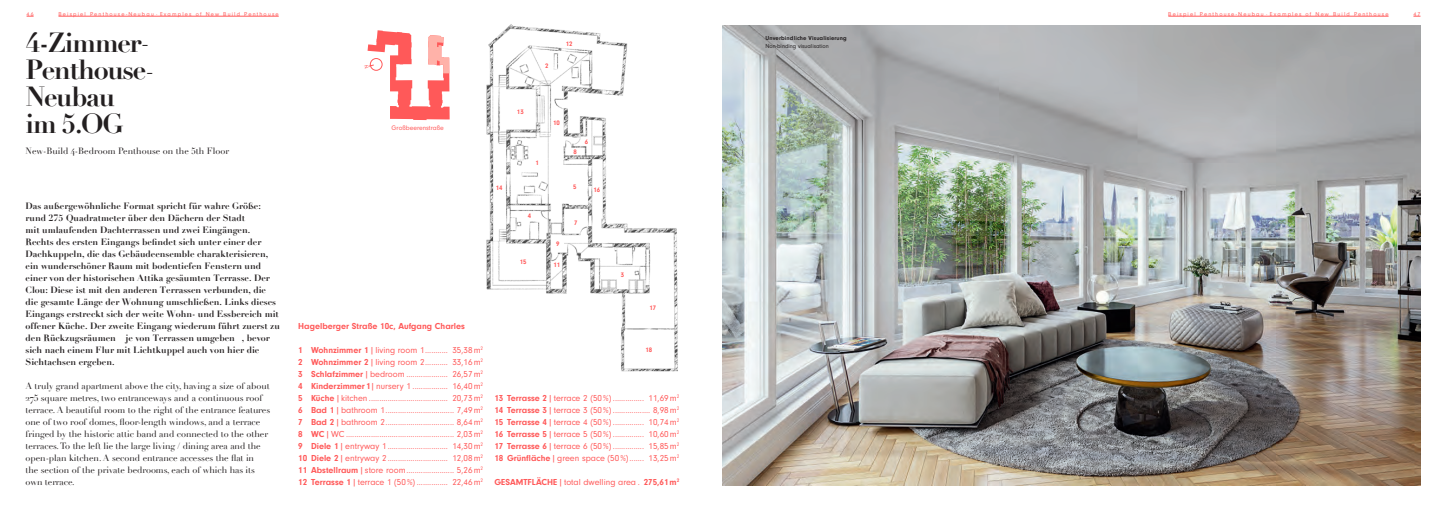
<style>
.page{position:relative;width:1446px;height:511px;background:#fff}
.page>*{position:absolute;margin:0;border:0;box-sizing:border-box;transform-origin:0 0}
.t1{font:700 27px/27px "Didot";letter-spacing:-.05em;color:#231f20}
.t2{font:9px/12px "Neuzeit Gro";color:#ff5959;text-align:justify}
.t3{font:700 9px/12px "Didot";color:#231f20}
.t4{font:9px/12px "Didot";letter-spacing:-.005em;color:#231f20}
.t5{font:700 9px "Neuzeit Gro";color:#ff5959}
.t6{font:6.82px "Neuzeit Gro";color:#ff5959}
.t7{font:700 6.75px "Neuzeit Gro";color:#ff5959}
.t8{font:700 6px "Neuzeit Gro";letter-spacing:.02em;color:#231f20}
.t9{font:6px "Neuzeit Gro";color:#231f20}
.t10{font:5.85px "Neuzeit Gro";letter-spacing:.2em;color:#ff5959}
.s1{font-weight:400;font-size:16.2px}
.s2{font-weight:700}
.s3{font-weight:400}
</style>
<div class="page">
<img style="left:486px;top:24px;width:192px;height:348px">
<img style="left:723px;top:26px;width:697px;height:458px">
<div style="left:552px;top:239px;width:12px;height:8px;background:#fff"></div>
<hr style="left:1168px;top:16px;width:220px;height:1px;background:#ff5959">
<hr style="left:58px;top:16px;width:221px;height:1px;background:#ff5959">
<svg style="left:367px;top:30px;width:83px;height:90px"></svg>
<p class="t10" style="left:27px;top:11px;width:9px">46</p>
<p class="t10" style="left:58px;top:11px;width:222px">Beispiel Penthouse-Neubau · Examples of New Build Penthouse</p>
<p class="t10" style="left:1168px;top:11px;width:222px">Beispiel Penthouse-Neubau · Examples of New Build Penthouse</p>
<p class="t10" style="left:1413px;top:11px;width:9px">47</p>
<h1 class="t1" style="left:26px;top:29px;width:131px">4-Zimmer<span class="s1">-<br></span>Penthouse<span class="s1">-<br></span>Neubau<br>im 5.OG</h1>
<p class="t4" style="left:26px;top:145px;width:205px">New-Build 4-Bedroom Penthouse on the 5th Floor</p>
<p class="t3" style="left:26px;top:200px;width:256px">Das außergewöhnliche Format spricht für wahre Größe: rund 275 Quadratmeter über den Dächern der Stadt<br>mit umlaufenden Dachterrassen und zwei Eingängen.<br>Rechts des ersten Eingangs befindet sich unter einer der Dachkuppeln, die das Gebäudeensemble charakterisieren, ein wunderschöner Raum mit bodentiefen Fenstern und einer von der historischen Attika gesäumten Terrasse. Der Clou: Diese ist mit den anderen Terrassen verbunden, die die gesamte Länge der Wohnung umschließen. Links dieses Eingangs erstreckt sich der weite Wohn- und Essbereich mit offener Küche. Der zweite Eingang wiederum führt zuerst zu den Rückzugsräumen – je von Terrassen umgeben –, bevor sich nach einem Flur mit Lichtkuppel auch von hier die Sichtachsen ergeben.</p>
<p class="t4" style="left:26px;top:380px;width:246px">A truly grand apartment above the city, having a size of about 275 square metres, two entranceways and a continuous roof terrace. A beautiful room to the right of the entrance features one of two roof domes, floor-length windows, and a terrace fringed by the historic attic band and connected to the other terraces. To the left lie the large living / dining area and the open-plan kitchen. A second entrance accesses the flat in<br>the section of the private bedrooms, each of which has its own terrace.</p>
<p class="t7" style="left:545px;top:62px;width:5px">2</p>
<p class="t7" style="left:566px;top:40px;width:8px">12</p>
<p class="t6" style="left:392px;top:124px;width:54px">Großbeerenstraße</p>
<p class="t5" style="left:298px;top:321px;width:168px">Hagelberger Straße 10c, Aufgang Charles</p>
<p class="t2" style="left:298px;top:344px;width:186px"><span class="s2">1 Wohnzimmer 1</span> | living room 1........... 35,38m<sup>2<br></sup><span class="s2">2 Wohnzimmer 2</span>| living room 2........... 33,16m<sup>2<br></sup><span class="s2">3 Schlafzimmer</span>|bedroom .................... 26,57m<sup>2<br></sup><span class="s2">4 Kinderzimmer1</span>|nursery 1 ................. 16,40m<sup>2<br></sup><span class="s2">5 Küche</span>|kitchen ...................................... 20,73m<sup>2<br></sup><span class="s2">6 Bad 1</span>|bathroom 1................................. 7,49m<sup>2<br></sup><span class="s2">7 Bad 2</span>|bathroom 2................................. 8,64m<sup>2<br></sup><span class="s2">8 WC</span>|WC .................................................... 2,03m<sup>2<br></sup><span class="s2">9 Diele 1</span>|entryway 1 ............................. 14,30m<sup>2<br></sup><span class="s2">10 Diele 2</span>|entryway 2 ............................. 12,08m<sup>2<br></sup><span class="s2">11 Abstellraum</span>| store room....................... 5,26m<sup>2<br></sup><span class="s2">12 Terrasse 1</span>| terrace 1 (50%) ............... 22,46m<sup>2</sup></p>
<p class="t7" style="left:517px;top:108px;width:8px">13</p>
<p class="t7" style="left:496px;top:184px;width:8px">14</p>
<p class="t7" style="left:535px;top:159px;width:5px">1</p>
<p class="t7" style="left:528px;top:212px;width:5px">4</p>
<p class="t7" style="left:520px;top:258px;width:8px">15</p>
<p class="t7" style="left:553px;top:118px;width:8px">10</p>
<p class="t7" style="left:556px;top:239px;width:5px">9</p>
<p class="t7" style="left:553px;top:261px;width:8px">11</p>
<p class="t7" style="left:585px;top:138px;width:5px">6</p>
<p class="t7" style="left:573px;top:148px;width:5px">8</p>
<p class="t7" style="left:573px;top:183px;width:5px">5</p>
<p class="t7" style="left:574px;top:219px;width:5px">7</p>
<p class="t7" style="left:593px;top:186px;width:8px">16</p>
<p class="t7" style="left:621px;top:270px;width:5px">3</p>
<p class="t7" style="left:649px;top:304px;width:8px">17</p>
<p class="t7" style="left:645px;top:345px;width:8px">18</p>
<p class="t2" style="left:494px;top:392px;width:186px"><span class="s2">13 Terrasse 2</span>|terrace 2 (50%) ............... 11,69m<sup>2<br></sup><span class="s2">14 Terrasse 3</span>|terrace 3 (50%) .................. 8,98m<sup>2<br></sup><span class="s2">15 Terrasse 4</span>|terrace 4 (50%) ............... 10,74m<sup>2<br></sup><span class="s2">16 Terrasse 5</span>|terrace 5 (50%) ............... 10,60m<sup>2<br></sup><span class="s2">17 Terrasse 6</span>|terrace 6 (50%) ............... 15,85m<sup>2<br></sup><span class="s2">18 Grünfläche</span>|green space (50%)....... 13,25m<sup>2</sup></p>
<p class="t5" style="left:494px;top:477px;width:186px">GESAMTFLÄCHE<span class="s3">|total dwelling area .</span> 275,61m<sup>2</sup></p>
<p class="t8" style="left:765px;top:35px;width:83px">Unverbindliche Visualisierung</p>
<p class="t9" style="left:765px;top:43px;width:65px">Non-binding visualisation</p>
</div>
